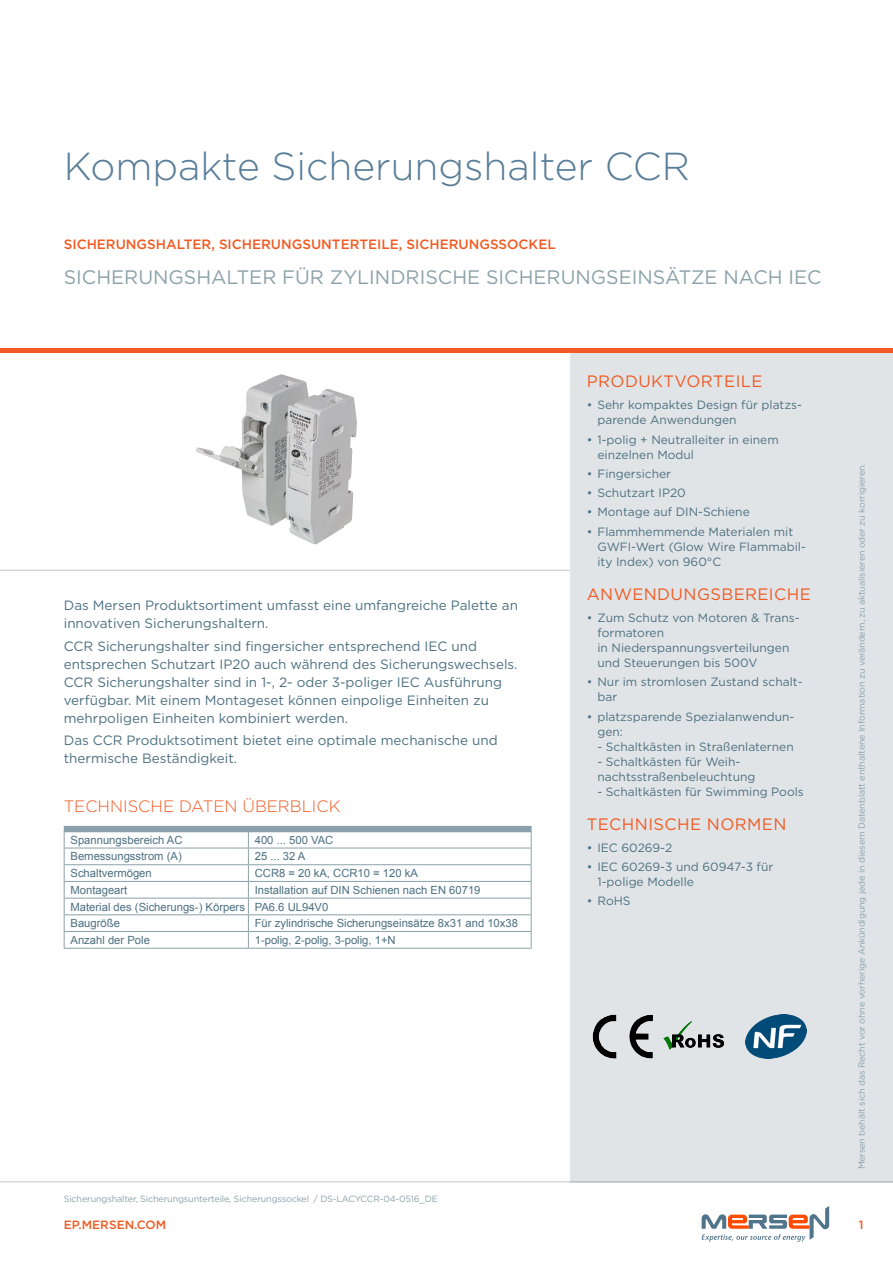
<style>
.page{position:relative;width:893px;height:1263px;background:#fff}
.page>*{position:absolute;margin:0;border:0;box-sizing:border-box;transform-origin:0 0}
.t1{font:300 39px "Gotham";color:#587d98}
.t2{font:19.5px "Gotham";color:#8ba1a9}
.t3{font:16.5px "Gotham";letter-spacing:.025em;color:#f15a22}
.t4{font:300 16.5px "Gotham";color:#f15a22}
.t5{font:13.5px/18px "Gotham";color:#4c7080}
.t6{font:500 13.5px "Gotham";color:#f15a22}
.t7{font:12px/15px "Gotham";color:#4c7080}
.t8{font:500 12px "Gotham";color:#f15a22}
.t9{font:11.25px/16.6px "Arial";color:#4c7080}
.t10{font:9px "Gotham";letter-spacing:-.015em;color:#8ba1a9}
</style>
<div class="page">
<hr style="left:0;top:1181px;width:893px;height:1px;background:#bec8cd">
<div style="left:570px;top:353px;width:323px;height:829px;background:#e1e4e7"></div>
<hr style="left:0;top:349px;width:893px;height:4px;background:#f15a22">
<hr style="left:0;top:570px;width:570px;height:1px;background:#bec8cd">
<img style="left:592px;top:1014px;width:61px;height:45px">
<img style="left:745px;top:1014px;width:62px;height:45px">
<img style="left:663px;top:1022px;width:62px;height:28px">
<svg style="left:702px;top:1206px;width:127px;height:36px"></svg>
<div style="left:64px;top:826px;width:467px;height:6px;background:#8ba1a9"></div>
<hr style="left:64px;top:848px;width:184px;height:1px;background:#8ba1a9">
<hr style="left:248px;top:848px;width:283px;height:1px;background:#8ba1a9">
<hr style="left:64px;top:864px;width:184px;height:1px;background:#8ba1a9">
<hr style="left:248px;top:864px;width:283px;height:1px;background:#8ba1a9">
<hr style="left:64px;top:881px;width:184px;height:1px;background:#8ba1a9">
<hr style="left:248px;top:881px;width:283px;height:1px;background:#8ba1a9">
<hr style="left:64px;top:898px;width:184px;height:1px;background:#8ba1a9">
<hr style="left:248px;top:898px;width:283px;height:1px;background:#8ba1a9">
<hr style="left:64px;top:914px;width:184px;height:1px;background:#8ba1a9">
<hr style="left:248px;top:914px;width:283px;height:1px;background:#8ba1a9">
<hr style="left:64px;top:931px;width:184px;height:1px;background:#8ba1a9">
<svg style="left:64px;top:832px;width:1px;height:116px"></svg>
<hr style="left:64px;top:948px;width:184px;height:1px;background:#8ba1a9">
<hr style="left:248px;top:931px;width:283px;height:1px;background:#8ba1a9">
<svg style="left:248px;top:832px;width:1px;height:116px"></svg>
<svg style="left:531px;top:832px;width:1px;height:116px"></svg>
<hr style="left:248px;top:948px;width:283px;height:1px;background:#8ba1a9">
<img style="left:196px;top:374px;width:161px;height:171px">
<h1 class="t1" style="left:64px;top:142px;width:628px">Kompakte Sicherungshalter CCR</h1>
<p class="t6" style="left:64px;top:235px;width:493px">SICHERUNGSHALTER, SICHERUNGSUNTERTEILE, SICHERUNGSSOCKEL</p>
<h2 class="t2" style="left:64px;top:264px;width:759px">SICHERUNGSHALTER FÜR ZYLINDRISCHE SICHERUNGSEINSÄTZE NACH IEC</h2>
<p class="t5" style="left:64px;top:596px;width:456px">Das Mersen Produktsortiment umfasst eine umfangreiche Palette an innovativen Sicherungshaltern.</p>
<p class="t5" style="left:64px;top:637px;width:455px">CCR Sicherungshalter sind fingersicher entsprechend IEC und entsprechen Schutzart IP20 auch während des Sicherungswechsels.<br>CCR Sicherungshalter sind in 1-, 2- oder 3-poliger IEC Ausführung verfügbar. Mit einem Montageset können einpolige Einheiten zu mehrpoligen Einheiten kombiniert werden.</p>
<p class="t5" style="left:64px;top:731px;width:435px">Das CCR Produktsotiment bietet eine optimale mechanische und thermische Beständigkeit.</p>
<h3 class="t4" style="left:64px;top:796px;width:278px">TECHNISCHE DATEN ÜBERBLICK</h3>
<p class="t9" style="left:71px;top:832px;width:113px">Spannungsbereich AC</p>
<p class="t9" style="left:255px;top:832px;width:80px">400 ... 500 VAC</p>
<p class="t9" style="left:71px;top:848px;width:113px">Bemessungsstrom (A)</p>
<p class="t9" style="left:255px;top:848px;width:52px">25 ... 32 A</p>
<p class="t9" style="left:71px;top:865px;width:83px">Schaltvermögen</p>
<p class="t9" style="left:255px;top:865px;width:165px">CCR8 = 20 kA, CCR10 = 120 kA</p>
<p class="t9" style="left:71px;top:882px;width:58px">Montageart</p>
<p class="t9" style="left:71px;top:882px;width:411px;text-indent:184px">Installation auf DIN Schienen nach EN 60719<br>Material des (Sicherungs-) Körpers PA6.6 UL94V0<br>Baugröße</p>
<p class="t9" style="left:255px;top:915px;width:265px">Für zylindrische Sicherungseinsätze 8x31 and 10x38</p>
<p class="t9" style="left:71px;top:932px;width:81px">Anzahl der Pole</p>
<p class="t9" style="left:255px;top:932px;width:142px">1-polig, 2-polig, 3-polig, 1+N</p>
<h3 class="t3" style="left:587px;top:371px;width:177px">PRODUKTVORTEILE</h3>
<p class="t7" style="left:597px;top:397px;width:206px;text-indent:-11px">• Sehr kompaktes Design für platzs&shy;parende Anwendungen</p>
<p class="t7" style="left:597px;top:432px;width:183px;text-indent:-11px">• 1-polig + Neutralleiter in einem einzelnen Modul</p>
<p class="t7" style="left:587px;top:466px;width:86px">• Fingersicher</p>
<p class="t7" style="left:587px;top:485px;width:101px">• Schutzart IP20</p>
<p class="t7" style="left:587px;top:504px;width:164px">• Montage auf DIN-Schiene</p>
<p class="t7" style="left:597px;top:524px;width:210px;text-indent:-11px">• Flammhemmende Materialen mit<br>GWFI-Wert (Glow Wire Flammabil&shy;ity Index) von 960°C</p>
<h3 class="t3" style="left:587px;top:584px;width:225px">ANWENDUNGSBEREICHE</h3>
<p class="t7" style="left:597px;top:610px;width:204px;text-indent:-11px">• Zum Schutz von Motoren &amp; Trans&shy;formatoren<br>in Niederspannungsverteilungen und Steuerungen bis 500V</p>
<p class="t7" style="left:597px;top:674px;width:207px;text-indent:-11px">• Nur im stromlosen Zustand schalt&shy;bar</p>
<p class="t7" style="left:597px;top:708px;width:199px;text-indent:-11px">• platzsparende Spezialanwendun&shy;gen:</p>
<p class="t7" style="left:597px;top:738px;width:198px">- Schaltkästen in Straßenlaternen</p>
<p class="t7" style="left:597px;top:753px;width:160px">- Schaltkästen für Weih&shy;nachtsstraßenbeleuchtung</p>
<p class="t7" style="left:597px;top:783px;width:208px">- Schaltkästen für Swimming Pools</p>
<h3 class="t3" style="left:587px;top:813px;width:201px">TECHNISCHE NORMEN</h3>
<p class="t7" style="left:587px;top:840px;width:87px">• IEC 60269-2</p>
<p class="t7" style="left:597px;top:859px;width:177px;text-indent:-11px">• IEC 60269-3 und 60947-3 für<br>1-polige Modelle</p>
<p class="t7" style="left:587px;top:893px;width:45px">• RoHS</p>
<p class="t10" style="left:856px;top:1169px;width:707px;rotate:-90deg">Mersen behält sich das Recht vor ohne vorherige Ankündigung jede in diesem Datenblatt enthaltene Information zu verändern, zu aktualisieren oder zu korrigieren.</p>
<p class="t10" style="left:64px;top:1193px;width:375px">Sicherungshalter, Sicherungsunterteile, Sicherungssockel / DS-LACYCCR-04-0516_DE</p>
<p class="t8" style="left:64px;top:1217px;width:104px">EP.MERSEN.COM</p>
<p class="t8" style="left:859px;top:1217px;width:6px">1</p>
</div>
